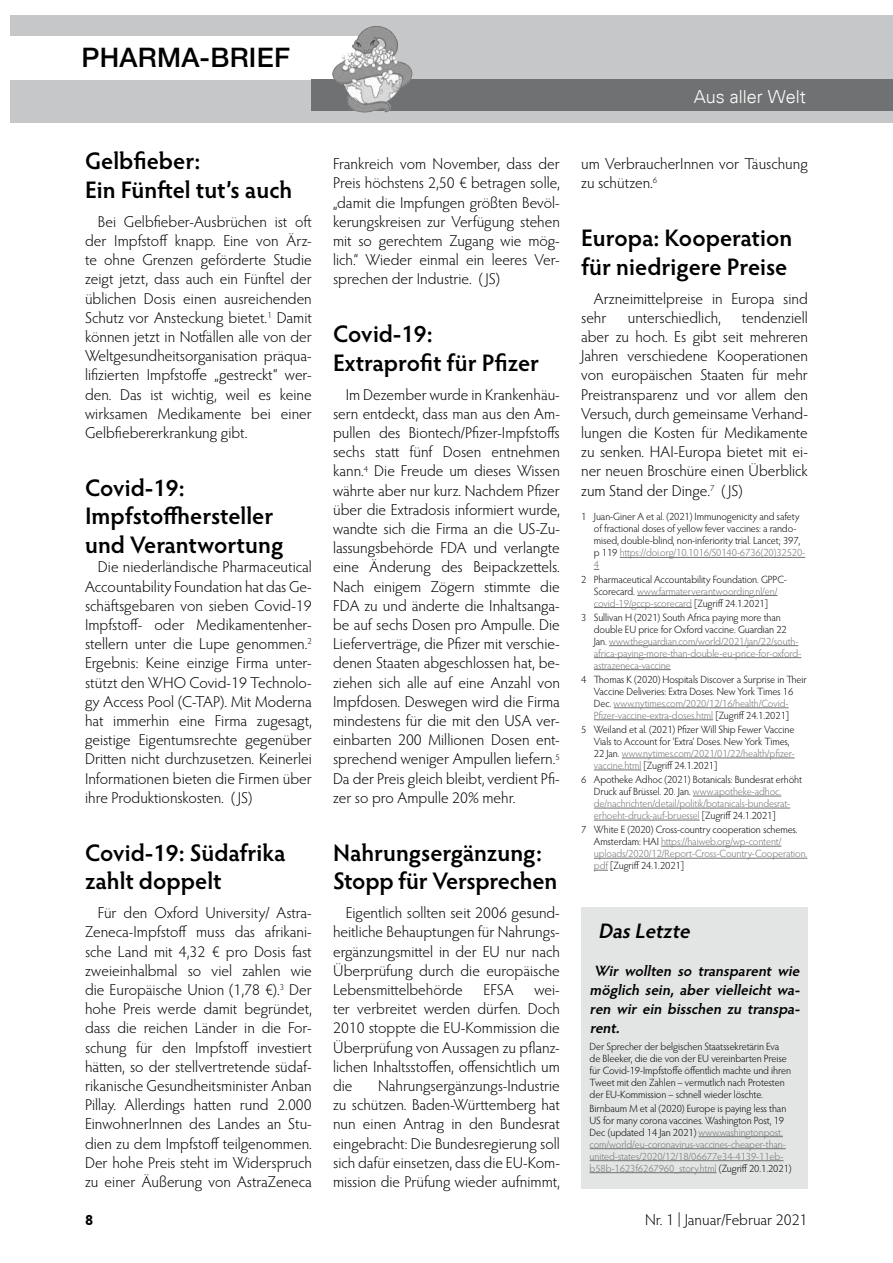
<style>
.page{position:relative;width:893px;height:1263px;background:#fff}
.page>*{position:absolute;margin:0;border:0;box-sizing:border-box;transform-origin:0 0}
.t1{font:500 27px "Helvetica Neue LT";letter-spacing:.01em;color:#000}
.t2{font:600 24px/28.8px "Hypatia Sans Pro";color:#000}
.t3{font:italic 600 21px "Hypatia Sans Pro";color:#000}
.t4{font:300 18px "Univers";color:#fff}
.t5{font:300 15.75px/19.2px "Hypatia Sans Pro";color:#000;text-align:justify}
.t6{font:15.75px "Hypatia Sans Pro Light 2";color:#000}
.t7{font:italic 600 15px/19.2px "Hypatia Sans Pro";color:#000;text-align:justify}
.t8{font:700 15px "Hypatia Sans Pro";color:#000}
.t9{font:300 10.5px/12px "Hypatia Sans Pro";letter-spacing:-.01em;color:#000}
.t10{font:300 10.5px/12px "Hypatia Sans Pro";letter-spacing:-.01em;color:#707172}
.s1{color:#707172}
.s2{color:#000}
</style>
<div class="page">
<div style="left:10px;top:15px;width:868px;height:108px;background:#c6c7c8"></div>
<div style="left:8px;top:36px;width:363px;height:43px;background:#fff"></div>
<div style="left:311px;top:79px;width:567px;height:32px;background:#707172"></div>
<img style="left:344px;top:26px;width:30px;height:34px">
<div style="left:862px;top:15px;width:31px;height:108px;background:#c6c7c8"></div>
<div style="left:846px;top:79px;width:47px;height:32px;background:#707172"></div>
<div style="left:581px;top:907px;width:227px;height:281px;background:#e3e4e4"></div>
<hr style="left:699px;top:1136px;width:84px;height:1px;background:#707172">
<hr style="left:590px;top:1148px;width:196px;height:1px;background:#707172">
<hr style="left:590px;top:1160px;width:194px;height:1px;background:#707172">
<hr style="left:590px;top:1172px;width:127px;height:1px;background:#707172">
<hr style="left:620px;top:557px;width:185px;height:1px;background:#707172">
<hr style="left:637px;top:595px;width:141px;height:1px;background:#707172">
<hr style="left:594px;top:607px;width:98px;height:1px;background:#707172">
<hr style="left:609px;top:645px;width:189px;height:1px;background:#707172">
<hr style="left:594px;top:657px;width:207px;height:1px;background:#707172">
<hr style="left:594px;top:669px;width:77px;height:1px;background:#707172">
<hr style="left:614px;top:707px;width:175px;height:1px;background:#707172">
<hr style="left:594px;top:719px;width:119px;height:1px;background:#707172">
<hr style="left:622px;top:758px;width:173px;height:1px;background:#707172">
<hr style="left:594px;top:770px;width:47px;height:1px;background:#707172">
<hr style="left:693px;top:796px;width:88px;height:1px;background:#707172">
<hr style="left:594px;top:808px;width:196px;height:1px;background:#707172">
<hr style="left:594px;top:820px;width:106px;height:1px;background:#707172">
<hr style="left:661px;top:846px;width:120px;height:1px;background:#707172">
<hr style="left:594px;top:858px;width:213px;height:1px;background:#707172">
<svg style="left:594px;top:870px;width:14px;height:1px"></svg>
<h1 class="t1" style="left:81px;top:42px;width:210px">PHARMA-BRIEF</h1>
<h2 class="t2" style="left:85px;top:146px;width:209px">Gelbfieber:<br>Ein Fünftel tut’s auch</h2>
<p class="t5" style="left:85px;top:211px;width:228px;text-indent:13px">Bei Gelbfieber-Ausbrüchen ist oft der Impfstoff knapp. Eine von Ärz&shy;te ohne Grenzen geförderte Studie zeigt jetzt, dass auch ein Fünftel der üblichen Dosis einen ausreichenden Schutz vor Ansteckung bietet.<sup>1</sup> Damit können jetzt in Notfällen alle von der Weltgesundheitsorganisation präqua&shy;lifizierten Impfstoffe „gestreckt“ wer&shy;den. Das ist wichtig, weil es keine wirksamen Medikamente bei einer Gelbfiebererkrankung gibt.</p>
<h2 class="t2" style="left:85px;top:472px;width:200px">Covid-19:<br>Impfstoffhersteller und Verantwortung</h2>
<p class="t5" style="left:85px;top:557px;width:228px;text-indent:13px">Die niederländische Pharmaceutical Accountability Foundation hat das Ge&shy;schäftsgebaren von sieben Covid-19<br>Impfstoff- oder Medikamentenher&shy;stellern unter die Lupe genommen.<sup>2<br></sup>Ergebnis: Keine einzige Firma unter&shy;stützt den WHO Covid-19 Technolo&shy;gy Access Pool (C-TAP). Mit Moderna hat immerhin eine Firma zugesagt, geistige Eigentumsrechte gegenüber Dritten nicht durchzusetzen. Keinerlei Informationen bieten die Firmen über ihre Produktionskosten. ( JS)</p>
<h2 class="t2" style="left:85px;top:837px;width:202px">Covid-19: Südafrika zahlt doppelt</h2>
<p class="t5" style="left:85px;top:903px;width:228px;text-indent:13px">Für den Oxford University/ Astra-Zeneca-Impfstoff muss das afrikani&shy;sche Land mit 4,32 € pro Dosis fast zweieinhalbmal so viel zahlen wie die Europäische Union (1,78 €).<sup>3</sup> Der hohe Preis werde damit begründet, dass die reichen Länder in die For&shy;schung für den Impfstoff investiert hätten, so der stellvertretende südaf&shy;rikanische Gesundheitsminister Anban Pillay. Allerdings hatten rund 2.000<br>EinwohnerInnen des Landes an Stu&shy;dien zu dem Impfstoff teilgenommen.<br>Der hohe Preis steht im Widerspruch zu einer Äußerung von AstraZeneca</p>
<p class="t4" style="left:694px;top:86px;width:114px">Aus aller Welt</p>
<p class="t5" style="left:333px;top:154px;width:228px">Frankreich vom November, dass der Preis höchstens 2,50 € betragen solle, „damit die Impfungen größten Bevöl&shy;kerungskreisen zur Verfügung stehen mit so gerechtem Zugang wie mög&shy;lich.“ Wieder einmal ein leeres Ver&shy;sprechen der Industrie. ( JS)</p>
<h2 class="t2" style="left:333px;top:318px;width:208px">Covid-19:<br>Extraprofit für Pfizer</h2>
<p class="t5" style="left:333px;top:384px;width:228px;text-indent:13px">Im Dezember wurde in Krankenhäu&shy;sern entdeckt, dass man aus den Am&shy;pullen des Biontech/Pfizer-Impfstoffs sechs statt fünf Dosen entnehmen kann.<sup>4</sup> Die Freude um dieses Wissen währte aber nur kurz. Nachdem Pfizer über die Extradosis informiert wurde, wandte sich die Firma an die US-Zu&shy;lassungsbehörde FDA und verlangte eine Änderung des Beipackzettels.<br>Nach einigem Zögern stimmte die FDA zu und änderte die Inhaltsanga&shy;be auf sechs Dosen pro Ampulle. Die Lieferverträge, die Pfizer mit verschie&shy;denen Staaten abgeschlossen hat, be&shy;ziehen sich alle auf eine Anzahl von Impfdosen. Deswegen wird die Firma mindestens für die mit den USA ver&shy;einbarten 200 Millionen Dosen ent&shy;sprechend weniger Ampullen liefern.<sup>5<br></sup>Da der Preis gleich bleibt, verdient Pfi&shy;zer so pro Ampulle 20% mehr.</p>
<h2 class="t2" style="left:333px;top:837px;width:226px">Nahrungsergänzung:<br>Stopp für Versprechen</h2>
<p class="t5" style="left:333px;top:903px;width:228px;text-indent:13px">Eigentlich sollten seit 2006 gesund&shy;heitliche Behauptungen für Nahrungs&shy;ergänzungsmittel in der EU nur nach Überprüfung durch die europäische Lebensmittelbehörde</p>
<p class="t5" style="left:484px;top:979px;width:31px">EFSA</p>
<p class="t5" style="left:333px;top:979px;width:228px;text-indent:201px">wei&shy;ter verbreitet werden dürfen. Doch 2010 stoppte die EU-Kommission die Überprüfung von Aussagen zu pflanz&shy;lichen Inhaltsstoffen, offensichtlich um die</p>
<p class="t5" style="left:333px;top:1075px;width:228px;text-indent:45px">Nahrungsergänzungs-Industrie zu schützen. Baden-Württemberg hat nun einen Antrag in den Bundesrat eingebracht: Die Bundesregierung soll sich dafür einsetzen, dass die EU-Kom&shy;mission die Prüfung wieder aufnimmt,</p>
<p class="t5" style="left:581px;top:154px;width:228px">um VerbraucherInnen vor Täuschung zu schützen.<sup>6</sup></p>
<h2 class="t2" style="left:581px;top:222px;width:213px">Europa: Kooperation für niedrigere Preise</h2>
<p class="t5" style="left:581px;top:288px;width:228px;text-indent:13px">Arzneimittelpreise in Europa sind sehr</p>
<p class="t5" style="left:581px;top:307px;width:228px;text-indent:161px">tendenziell aber zu hoch. Es gibt seit mehreren Jahren verschiedene Kooperationen von europäischen Staaten für mehr Preistransparenz und vor allem den Versuch, durch gemeinsame Verhand&shy;lungen die Kosten für Medikamente zu senken. HAI-Europa bietet mit ei&shy;ner neuen Broschüre einen Überblick zum Stand der Dinge.<sup>7</sup> ( JS)</p>
<p class="t9" style="left:594px;top:511px;width:213px;text-indent:-13px">1 Juan-Giner A et al. (2021) Immunogenicity and safety of fractional doses of yellow fever vaccines: a rando&shy;mised, double-blind, non-inferiority trial. Lancet; 397, p 119 <span class="s1">https://doi.org/10.1016/S0140-6736(20)32520- 4</span></p>
<p class="t9" style="left:581px;top:573px;width:207px;text-align:center">2 Pharmaceutical Accountability Foundation. GPPC-<br>Scorecard. <span class="s1">www.farmaterverantwoording.nl/en/ covid-19/gccp-scorecard</span> [Zugriff 24.1.2021]</p>
<p class="t10" style="left:594px;top:611px;width:209px;text-indent:-13px"><span class="s2">3 Sullivan H (2021) South Africa paying more than double EU price for Oxford vaccine. Guardian 22<br>Jan.</span> www.theguardian.com/world/2021/jan/22/south&shy;africa-paying-more-than-double-eu-price-for-oxford&shy;astrazeneca-vaccine</p>
<p class="t9" style="left:581px;top:673px;width:227px;text-align:center">4 Thomas K (2020) Hospitals Discover a Surprise in Their Vaccine Deliveries: Extra Doses. New York Times 16<br>Dec. <span class="s1">www.nytimes.com/2020/12/16/health/Covid-Pfizer-vaccine-extra-doses.html</span> [Zugriff 24.1.2021]</p>
<p class="t9" style="left:594px;top:723px;width:202px;text-indent:-13px">5 Weiland et al. (2021) Pfizer Will Ship Fewer Vaccine Vials to Account for ‘Extra’ Doses. New York Times, 22 Jan. <span class="s1">www.nytimes.com/2021/01/22/health/pfizer&shy;vaccine.html</span> [Zugriff 24.1.2021]</p>
<p class="t10" style="left:594px;top:773px;width:210px;text-indent:-13px"><span class="s2">6 Apotheke Adhoc (2021) Botanicals: Bundesrat erhöht Druck auf Brüssel. 20. Jan.</span> www.apotheke-adhoc. de/nachrichten/detail/politik/botanicals-bundesrat&shy;erhoeht-druck-auf-bruessel <span class="s2">[Zugriff 24.1.2021]</span></p>
<p class="t10" style="left:594px;top:823px;width:215px;text-indent:-13px"><span class="s2">7 White E (2020) Cross-country cooperation schemes.<br>Amsterdam: HAI</span> https://haiweb.org/wp-content/ uploads/2020/12/Report-Cross-Country-Cooperation. pdf <span class="s2">[Zugriff 24.1.2021]</span></p>
<p class="t5" style="left:628px;top:307px;width:95px">unterschiedlich,</p>
<h3 class="t3" style="left:598px;top:916px;width:98px">DasLetzte</h3>
<p class="t7" style="left:590px;top:960px;width:215px">Wir wollten so transparent wie möglich sein, aber vielleicht wa&shy;ren wir ein bisschen zu transpa&shy;rent.</p>
<p class="t9" style="left:590px;top:1040px;width:203px">Der Sprecher der belgischen Staatssekretärin Eva de Bleeker, die die von der EU vereinbarten Preise für Covid-19-Impfstoffe öffentlich machte und ihren Tweet mit den Zahlen – vermutlich nach Protesten der EU-Kommission – schnell wieder löschte.</p>
<p class="t10" style="left:590px;top:1102px;width:203px"><span class="s2">Birnbaum M et al (2020) Europe is paying less than US for many corona vaccines. Washington Post, 19<br>Dec (updated 14 Jan 2021)</span> www.washingtonpost. com/world/eu-coronavirus-vaccines-cheaper-than&shy;united-states/2020/12/18/06677e34-4139-11eb&shy;b58b-1623f6267960_story.html <span class="s2">(Zugriff 20.1.2021)</span></p>
<p class="t8" style="left:85px;top:1209px;width:10px">8</p>
<p class="t6" style="left:645px;top:1210px;width:164px">Nr. 1 | Januar/Februar 2021</p>
</div>
